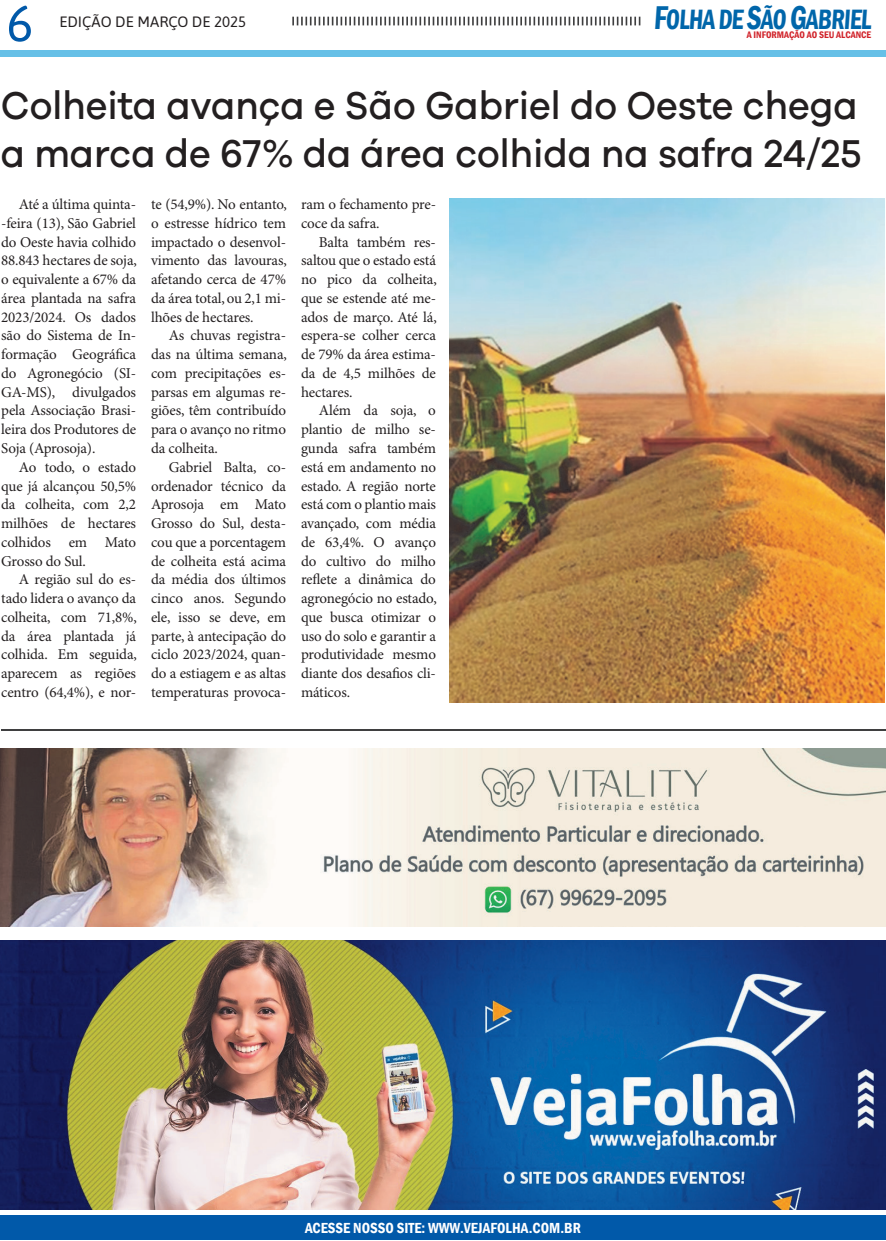
<style>
.page{position:relative;width:886px;height:1241px;background:#fff}
.page>*{position:absolute;margin:0;border:0;box-sizing:border-box;transform-origin:0 0}
.t1{font:51px "Asap";color:#0159a9}
.t2{font:500 40px/47.5px "Galano Grotesque";color:#231f20;scale:.94 1}
.t3{font:600 condensed 28.75px "Franklin Gothic";color:#06a;scale:.86 1}
.t4{font:15px/18.8px "Minion Pro";letter-spacing:-.01em;color:#231f20;text-align:justify}
.t5{font:600 condensed 15px "Franklin Gothic";color:#fff}
.t6{font:15px "Asap";color:#231f20}
.t7{font:600 condensed 9.75px "Franklin Gothic";color:#d1232a}
.s1{font-size:33.88px}
</style>
<div class="page">
<svg style="left:292px;top:17px;width:348px;height:8px"></svg>
<div style="left:0;top:1215px;width:886px;height:24px;background:#0159a9"></div>
<div style="left:0;top:50px;width:886px;height:7px;background:#66c0e7"></div>
<img style="left:449px;top:198px;width:436px;height:504px">
<img style="left:0;top:940px;width:886px;height:269px">
<img style="left:0;top:748px;width:886px;height:178px">
<hr style="left:1px;top:729px;width:885px;height:1px;background:#3f3f40">
<h1 class="t1" style="left:6px;top:-12px;width:29px">6</h1>
<p class="t6" style="left:59px;top:11px;width:188px">EDIÇÃO DE MARÇO DE 2025</p>
<h3 class="t3" style="left:653px;top:0;width:258px"><span class="s1">F</span>OLHA DE <span class="s1">S</span>ÃO <span class="s1">G</span>ABRIEL</h3>
<p class="t7" style="left:747px;top:28px;width:126px">A INFORMAÇÃO AO SEU ALCANCE</p>
<h2 class="t2" style="left:1px;top:81px;width:917px">Colheita avança e São Gabriel do Oeste chega a marca de 67% da área colhida na safra 24/25</h2>
<p class="t4" style="left:1px;top:195px;width:137px;text-indent:18px">Até a última quinta--feira (13), São Gabriel do Oeste havia colhido 88.843 hectares de soja, o equivalente a 67% da área plantada na safra 2023/2024. Os dados são do Sistema de In&shy;formação Geográfica do Agronegócio (SI-GA-MS), divulgados pela Associação Brasi&shy;leira dos Produtores de Soja (Aprosoja).</p>
<p class="t4" style="left:1px;top:458px;width:136px;text-indent:18px">Ao todo, o estado que já alcançou 50,5% da colheita, com 2,2 milhões de hectares colhidos em Mato Grosso do Sul.</p>
<p class="t4" style="left:1px;top:570px;width:137px;text-indent:18px">A região sul do es&shy;tado lidera o avanço da colheita, com 71,8%, da área plantada já colhida. Em seguida, aparecem as regiões centro (64,4%), e nor-</p>
<p class="t4" style="left:301px;top:195px;width:136px">ram o fechamento pre&shy;coce da safra.</p>
<p class="t4" style="left:301px;top:233px;width:137px;text-indent:18px">Balta também res&shy;saltou que o estado está no pico da colheita, que se estende até me&shy;ados de março. Até lá, espera-se colher cerca de 79% da área estima&shy;da de 4,5 milhões de hectares.</p>
<p class="t4" style="left:301px;top:402px;width:137px;text-indent:18px">Além da soja, o plantio de milho se&shy;gunda safra também está em andamento no estado. A região norte está com o plantio mais avançado, com média de 63,4%. O avanço do cultivo do milho reflete a dinâmica do agronegócio no estado, que busca otimizar o uso do solo e garantir a produtividade mesmo diante dos desafios cli&shy;máticos.</p>
<p class="t4" style="left:151px;top:195px;width:137px">te (54,9%). No entanto, o estresse hídrico tem impactado o desenvol&shy;vimento das lavouras, afetando cerca de 47% da área total, ou 2,1 mi&shy;lhões de hectares.</p>
<p class="t4" style="left:151px;top:327px;width:137px;text-indent:18px">As chuvas registra&shy;das na última semana, com precipitações es&shy;parsas em algumas re&shy;giões, têm contribuído para o avanço no ritmo da colheita.</p>
<p class="t4" style="left:151px;top:458px;width:136px;text-indent:18px">Gabriel Balta, co&shy;ordenador técnico da Aprosoja em Mato Grosso do Sul, desta&shy;cou que a porcentagem de colheita está acima da média dos últimos cinco anos. Segundo ele, isso se deve, em parte, à antecipação do ciclo 2023/2024, quan&shy;do a estiagem e as altas temperaturas provoca-</p>
<p class="t5" style="left:305px;top:1217px;width:277px">ACESSE NOSSO SITE: WWW.VEJAFOLHA.COM.BR</p>
</div>
